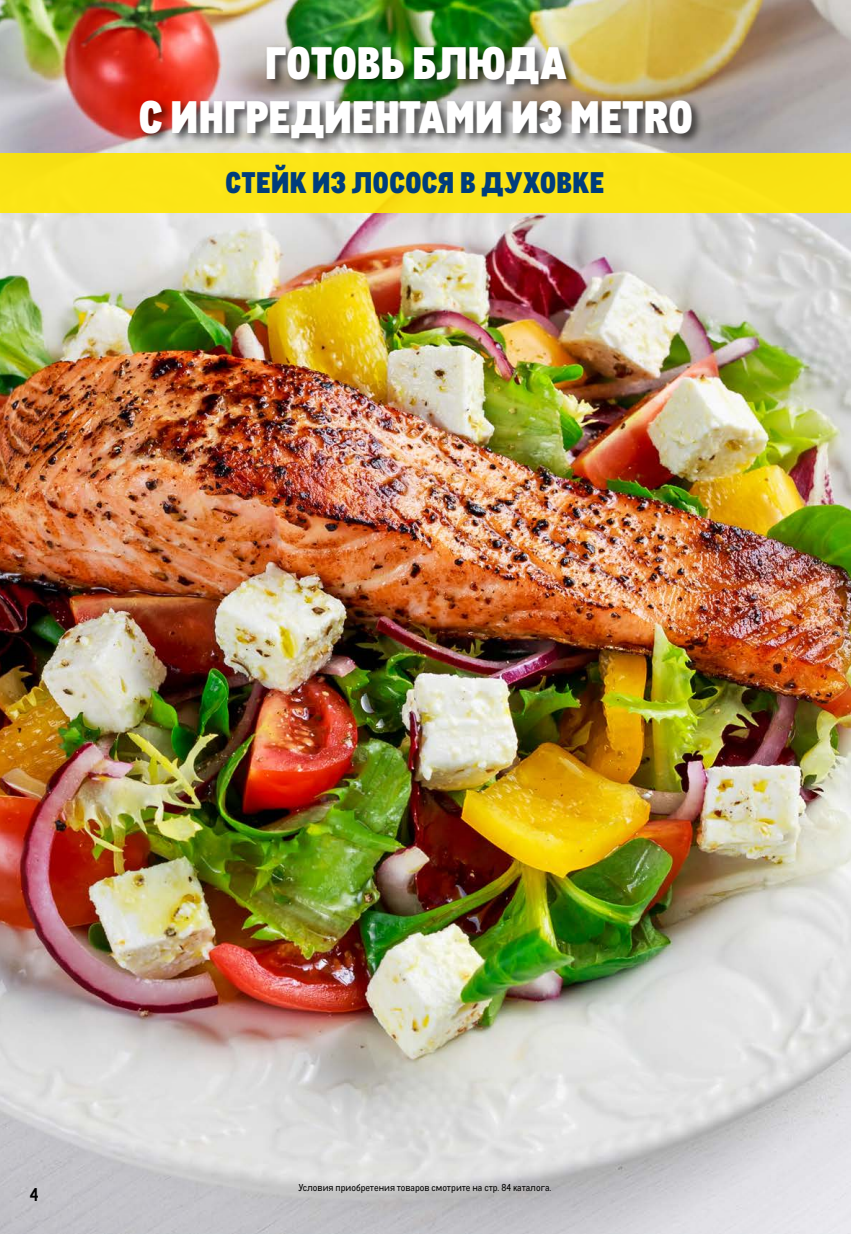
<style>
.page{position:relative;width:851px;height:1234px;background:#fff}
.page>*{position:absolute;margin:0;border:0;box-sizing:border-box;transform-origin:0 0}
.t1{font:900 44.25px/54px "CA Metro";letter-spacing:.005em;color:#fff;text-align:center}
.t2{font:900 29.1px "CA Metro";letter-spacing:.015em;color:#003d7c}
.t3{font:700 18px "CA Metro";color:#000}
.t4{font:9.75px "CA Metro";color:#000}
</style>
<div class="page">
<img style="left:0;top:0;width:850px;height:1233px">
<div style="left:136px;top:43px;width:568px;height:107px;background:#000;opacity:.7"></div>
<div style="left:0;top:153px;width:850px;height:60px;background:#fbe416"></div>
<h1 class="t1" style="left:139px;top:32px;width:555px">ГОТОВЬ БЛЮДА<br>С ИНГРЕДИЕНТАМИ ИЗ METRO</h1>
<h2 class="t2" style="left:225px;top:158px;width:380px">СТЕЙК ИЗ ЛОСОСЯ В ДУХОВКЕ</h2>
<h3 class="t3" style="left:30px;top:1180px;width:10px">4</h3>
<p class="t4" style="left:298px;top:1179px;width:254px">Условия приобретения товаров смотрите на стр. 84 каталога.</p>
</div>
